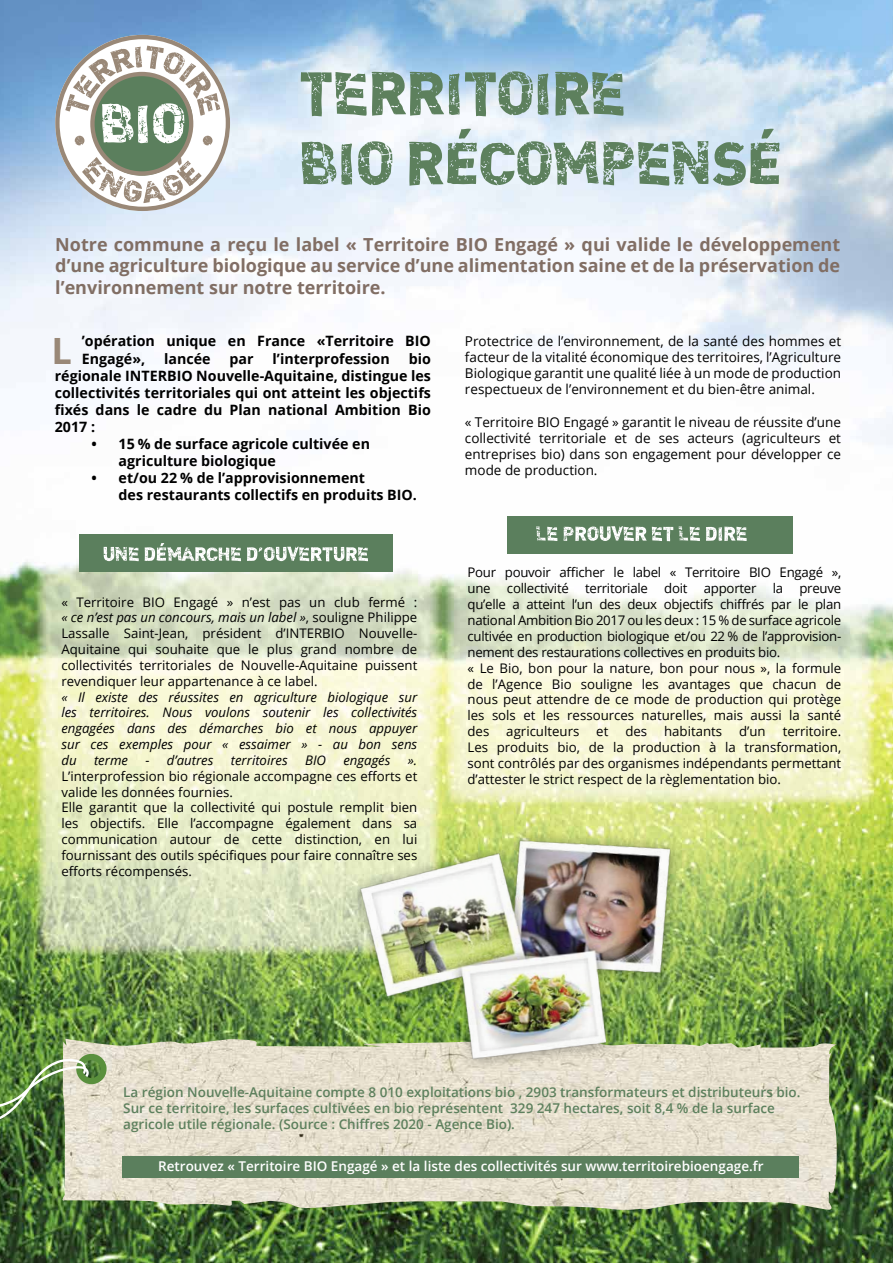
<style>
.page{position:relative;width:893px;height:1263px;background:#fff}
.page>*{position:absolute;margin:0;border:0;box-sizing:border-box;transform-origin:0 0}
.t1{font:58.35px/69.9px "DI Nk";color:#5d805d}
.t2{font:700 36.15px "Open Sans";color:#987}
.t3{font:700 18px/21.6px "Open Sans";color:#816e64;text-align:justify}
.t4{font:700 14.25px/17.1px "Open Sans";color:#000}
.t5{font:13.5px/16.2px "Open Sans";color:#000;text-align:justify}
.t6{font:600 13.5px/16.2px "Open Sans";color:#5d805d}
.t7{font:600 13.5px "Open Sans";color:#fff}
.t8{font:13.2px/15.9px "Open Sans";color:#000;text-align:justify}
.t9{font:13.2px/15.9px "Open Sans";letter-spacing:-.02em;color:#000}
.t10{font:italic 13.2px/15.9px "Open Sans";color:#000;text-align:justify}
.s1{font-style:italic}
</style>
<div class="page">
<img style="left:0;top:0;width:893px;height:1263px">
<img style="left:4px;top:999px;width:884px;height:232px">
<img style="left:0;top:1053px;width:108px;height:73px">
<img style="left:354px;top:820px;width:348px;height:275px">
<div style="left:122px;top:1156px;width:676px;height:21px;background:#5b7f5d"></div>
<div style="left:507px;top:516px;width:286px;height:37px;background:#5b7f5d"></div>
<svg style="left:536px;top:526px;width:21px;height:15px"></svg>
<svg style="left:564px;top:526px;width:109px;height:15px"></svg>
<svg style="left:679px;top:526px;width:21px;height:15px"></svg>
<svg style="left:706px;top:527px;width:41px;height:14px"></svg>
<div style="left:79px;top:534px;width:313px;height:38px;background:#5b7f5d"></div>
<svg style="left:104px;top:547px;width:35px;height:14px"></svg>
<svg style="left:145px;top:543px;width:96px;height:18px"></svg>
<svg style="left:247px;top:547px;width:121px;height:14px"></svg>
<svg style="left:55px;top:35px;width:175px;height:176px"></svg>
<h1 class="t1" style="left:299px;top:56px;width:485px">TERRITOIRE<br>BIO RÉCOMPENSÉ</h1>
<h3 class="t3" style="left:55px;top:233px;width:786px">Notre commune a reçu le label « Territoire BIO Engagé » qui valide le développement d’une agriculture biologique au service d’une alimentation saine et de la préservation de l’environnement sur notre territoire.</h3>
<h2 class="t2" style="left:52px;top:325px;width:22px">L</h2>
<p class="t4" style="left:82px;top:332px;width:351px">’opération unique en France «Territoire BIO<br>Engagé»,</p>
<p class="t4" style="left:164px;top:349px;width:48px">lancée</p>
<p class="t4" style="left:230px;top:349px;width:26px">par</p>
<p class="t4" style="left:273px;top:349px;width:119px">l’interprofession</p>
<p class="t4" style="left:55px;top:349px;width:378px;text-align:justify;text-indent:354px">bio régionale INTERBIO Nouvelle-Aquitaine, distingue les collectivités territoriales qui ont atteint les objectifs fixés dans le cadre du Plan national Ambition Bio 2017 :</p>
<p class="t4" style="left:119px;top:435px;width:253px;text-indent:-27px">• 15 % de surface agricole cultivée en agriculture biologique</p>
<p class="t4" style="left:119px;top:469px;width:300px;text-indent:-27px">• et/ou 22 % de l’approvisionnement<br>des restaurants collectifs en produits BIO.</p>
<p class="t8" style="left:61px;top:593px;width:357px">« Territoire BIO Engagé » n’est pas un club fermé : <span class="s1">« ce n’est pas un concours, mais un label »</span>, souligne Philippe Lassalle Saint-Jean, président d’INTERBIO Nouvelle-Aquitaine qui souhaite que le plus grand nombre de collectivités territoriales de Nouvelle-Aquitaine puissent revendiquer leur appartenance à ce label.</p>
<p class="t10" style="left:61px;top:688px;width:357px">« Il existe des réussites en agriculture biologique sur les territoires. Nous voulons soutenir les collectivités engagées dans des démarches bio et nous appuyer sur ces exemples pour « essaimer » - au bon sens du</p>
<p class="t10" style="left:94px;top:752px;width:36px">terme</p>
<p class="t10" style="left:145px;top:752px;width:70px">- d’autres</p>
<p class="t10" style="left:231px;top:752px;width:59px">territoires</p>
<p class="t10" style="left:305px;top:752px;width:23px">BIO</p>
<p class="t10" style="left:343px;top:752px;width:48px">engagés</p>
<p class="t10" style="left:408px;top:752px;width:11px">».</p>
<p class="t8" style="left:61px;top:768px;width:357px;text-align:left">L’interprofession bio régionale accompagne ces efforts et valide les données fournies.<br>Elle garantit que la collectivité qui postule remplit bien les objectifs. Elle l’accompagne également dans sa communication autour de cette distinction, en lui fournissant des outils spécifiques pour faire connaître ses efforts récompensés.</p>
<p class="t5" style="left:465px;top:332px;width:378px">Protectrice de l’environnement, de la santé des hommes et facteur de la vitalité économique des territoires, l’Agriculture Biologique garantit une qualité liée à un mode de production respectueux de l’environnement et du bien-être animal.</p>
<p class="t5" style="left:465px;top:413px;width:378px">« Territoire BIO Engagé » garantit le niveau de réussite d’une collectivité territoriale et de ses acteurs (agriculteurs et entreprises bio) dans son engagement pour développer ce mode de production.</p>
<p class="t9" style="left:468px;top:564px;width:375px">Pour pouvoir afficher le label « Territoire BIO Engagé », une collectivité territoriale doit apporter la preuve qu’elle a atteint l’un des deux objectifs chiffrés par le plan national Ambition Bio 2017 ou les deux : 15 % de surface agricole cultivée en production biologique et/ou 22 % de l’approvision&shy;nement des restaurations collectives en produits bio.<br>« Le Bio, bon pour la nature, bon pour nous », la formule de l’Agence Bio souligne les avantages que chacun de nous peut attendre de ce mode de production qui protège les sols et les ressources naturelles, mais aussi la santé des</p>
<p class="t8" style="left:506px;top:723px;width:75px">agriculteurs</p>
<p class="t8" style="left:596px;top:723px;width:14px">et</p>
<p class="t8" style="left:625px;top:723px;width:23px">des</p>
<p class="t8" style="left:664px;top:723px;width:60px">habitants</p>
<p class="t8" style="left:739px;top:723px;width:28px">d’un</p>
<p class="t8" style="left:468px;top:723px;width:375px;text-indent:315px">territoire.<br>Les produits bio, de la production à la transformation, sont contrôlés par des organismes indépendants permettant d’attester le strict respect de la règlementation bio.</p>
<p class="t6" style="left:123px;top:1083px;width:679px">La région Nouvelle-Aquitaine compte 8 010 exploitations bio , 2903 transformateurs et distributeurs bio.<br>Sur ce territoire, les surfaces cultivées en bio représentent 329 247 hectares, soit 8,4 % de la surface agricole utile régionale. (Source : Chiffres 2020 - Agence Bio).</p>
<p class="t7" style="left:158px;top:1157px;width:607px">Retrouvez « Territoire BIO Engagé » et la liste des collectivités sur www.territoirebioengage.fr</p>
</div>
